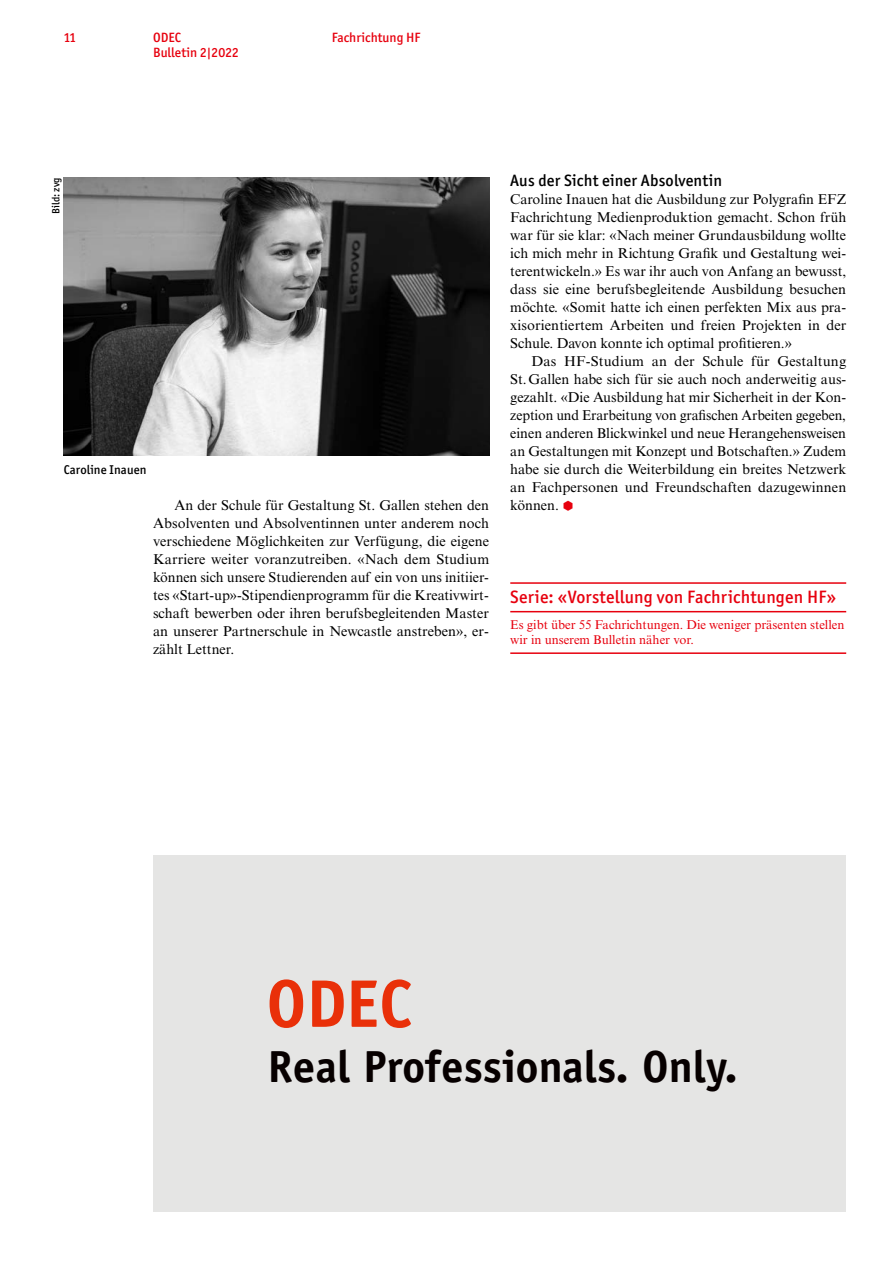
<style>
.page{position:relative;width:893px;height:1263px;background:#fff}
.page>*{position:absolute;margin:0;border:0;box-sizing:border-box;transform-origin:0 0}
.t1{font:700 67.5px "Officina Sans LT";color:#e93009}
.t2{font:700 45px "Officina Sans LT";color:#070000}
.t3{font:500 18px "Officina Sans ITC Std";letter-spacing:.01em;color:#e7000e}
.t4{font:500 16.5px "Officina Sans ITC Std";letter-spacing:.01em;color:#000}
.t5{font:14.25px/18px "Times New Roman MT Std";letter-spacing:.005em;color:#000;text-align:justify}
.t6{font:500 13.5px/15px "Officina Sans ITC Std";color:#e7000e}
.t7{font:12.75px/15px "Times New Roman MT Std";color:#e7000e}
.t8{font:500 12.75px "Officina Sans ITC Std";letter-spacing:.01em;color:#000}
.t9{font:500 10.5px "Officina Sans ITC Std";letter-spacing:.01em;color:#000}
.s1{font-family:"Fn T Basic Shapes 1";color:#e7000e}
</style>
<div class="page">
<hr style="left:510px;top:582px;width:336px;height:2px;background:#e7000e">
<hr style="left:510px;top:611px;width:336px;height:1px;background:#e7000e">
<hr style="left:510px;top:652px;width:336px;height:2px;background:#e7000e">
<img style="left:64px;top:177px;width:425px;height:279px">
<div style="left:153px;top:855px;width:693px;height:357px;background:#e5e5e4"></div>
<p class="t6" style="left:64px;top:30px;width:14px">11</p>
<p class="t6" style="left:153px;top:30px;width:87px">ODEC<br>Bulletin 2|2022</p>
<p class="t6" style="left:332px;top:30px;width:90px">Fachrichtung HF</p>
<p class="t9" style="left:50px;top:214px;width:39px;rotate:-90deg">Bild: zvg</p>
<p class="t8" style="left:64px;top:462px;width:84px">Caroline Inauen</p>
<p class="t5" style="left:153px;top:496px;width:338px;text-indent:21px">An der Schule für Gestaltung St. Gallen stehen den Absolventen und Absolventinnen unter anderem noch verschiedene Möglichkeiten zur Verfügung, die eigene Karriere weiter voranzutreiben. «Nach dem Studium können sich unsere Studierenden auf ein von uns initiier&shy;tes «Start-up»-Stipendienprogramm für die Kreativwirt&shy;schaft bewerben oder ihren berufsbegleitenden Master an unserer Partnerschule in Newcastle anstreben», er&shy;zählt Lettner.</p>
<p class="t4" style="left:510px;top:171px;width:213px">Aus der Sicht einer Absolventin</p>
<p class="t5" style="left:510px;top:190px;width:338px">Caroline Inauen hat die Ausbildung zur Polygrafin EFZ Fachrichtung Medienproduktion gemacht. Schon früh war für sie klar: «Nach meiner Grundausbildung wollte ich mich mehr in Richtung Grafik und Gestaltung wei&shy;terentwickeln.» Es war ihr auch von Anfang an bewusst, dass sie eine berufsbegleitende Ausbildung besuchen möchte. «Somit hatte ich einen perfekten Mix aus pra&shy;xisorientiertem Arbeiten und freien Projekten in der Schule. Davon konnte ich optimal profitieren.»</p>
<p class="t5" style="left:510px;top:352px;width:338px;text-indent:21px">Das HF-Studium an der Schule für Gestaltung St.Gallen habe sich für sie auch noch anderweitig aus&shy;gezahlt. «Die Ausbildung hat mir Sicherheit in der Kon&shy;zeption und Erarbeitung von grafischen Arbeiten gegeben, einen anderen Blickwinkel und neue Herangehensweisen an Gestaltungen mit Konzept und Botschaften.» Zudem habe sie durch die Weiterbildung ein breites Netzwerk an Fachpersonen und Freundschaften dazugewinnen können. <span class="s1">h</span></p>
<p class="t3" style="left:510px;top:587px;width:327px">Serie: «Vorstellung von Fachrichtungen HF»</p>
<p class="t7" style="left:510px;top:617px;width:336px">Es gibt über 55 Fachrichtungen. Die weniger präsenten stellen wir in unserem Bulletin näher vor.</p>
<h1 class="t1" style="left:266px;top:962px;width:148px">ODEC</h1>
<h2 class="t2" style="left:268px;top:1039px;width:472px">Real Professionals. Only.</h2>
</div>
